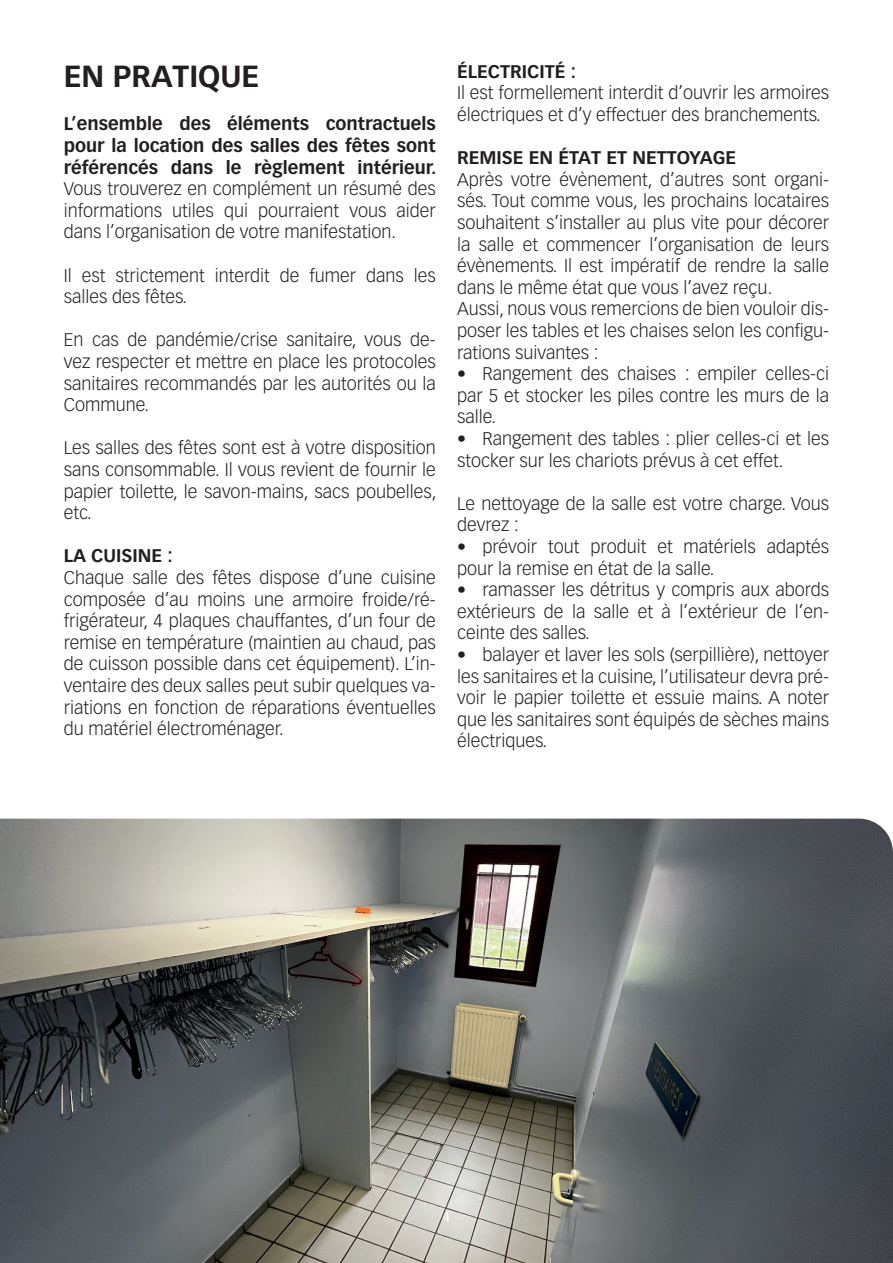
<style>
.page{position:relative;width:893px;height:1263px;background:#fff}
.page>*{position:absolute;margin:0;border:0;box-sizing:border-box;transform-origin:0 0}
.t1{font:700 30px "Vectora LT Pro";color:#231f20}
.t2{font:300 18px/21.6px "Vectora LT Pro";color:#231f20;text-align:justify}
.t3{font:700 18px/21.6px "Vectora LT Pro";color:#231f20;text-align:justify}
.t4{font:15px "Minion Pro";color:#fff}
</style>
<div class="page">
<hr style="left:892px;top:0;width:1px;height:1263px;background:#fec210">
<img style="left:0;top:819px;width:893px;height:444px">
<img style="left:892px;top:0;width:1px;height:468px">
<h1 class="t1" style="left:64px;top:58px;width:197px">EN PRATIQUE</h1>
<p class="t3" style="left:64px;top:113px;width:374px">L’ensemble des éléments contractuels pour la location des salles des fêtes sont référencés dans le règlement intérieur.</p>
<p class="t2" style="left:64px;top:178px;width:374px">Vous trouverez en complément un résumé des informations utiles qui pourraient vous aider dans l’organisation de votre manifestation.</p>
<p class="t2" style="left:64px;top:264px;width:374px">Il est strictement interdit de fumer dans les salles des fêtes.</p>
<p class="t2" style="left:64px;top:329px;width:374px">En cas de pandémie/crise sanitaire, vous de&shy;vez respecter et mettre en place les protocoles sanitaires recommandés par les autorités ou la Commune.</p>
<p class="t2" style="left:64px;top:437px;width:374px">Les salles des fêtes sont est à votre disposition sans consommable. Il vous revient de fournir le papier toilette, le savon-mains, sacs poubelles, etc.</p>
<p class="t3" style="left:64px;top:545px;width:111px">LA CUISINE :</p>
<p class="t2" style="left:64px;top:567px;width:374px">Chaque salle des fêtes dispose d’une cuisine composée d’au moins une armoire froide/ré&shy;frigérateur, 4 plaques chauffantes, d’un four de remise en température (maintien au chaud, pas de cuisson possible dans cet équipement). L’in&shy;ventaire des deux salles peut subir quelques va&shy;riations en fonction de réparations éventuelles du matériel électroménager.</p>
<p class="t3" style="left:457px;top:61px;width:121px">ÉLECTRICITÉ :</p>
<p class="t2" style="left:457px;top:82px;width:374px">Il est formellement interdit d’ouvrir les armoires électriques et d’y effectuer des branchements.</p>
<p class="t3" style="left:457px;top:147px;width:280px">REMISE EN ÉTAT ET NETTOYAGE</p>
<p class="t2" style="left:457px;top:169px;width:374px;text-align:left">Après votre évènement, d’autres sont organi&shy;sés. Tout comme vous, les prochains locataires souhaitent s’installer au plus vite pour décorer la salle et commencer l’organisation de leurs évènements. Il est impératif de rendre la salle dans le même état que vous l’avez reçu.<br>Aussi, nous vous remercions de bien vouloir dis&shy;poser les tables et les chaises selon les configu&shy;rations suivantes :</p>
<p class="t2" style="left:457px;top:363px;width:374px">• Rangement des chaises : empiler celles-ci par 5 et stocker les piles contre les murs de la salle.</p>
<p class="t2" style="left:457px;top:428px;width:374px">• Rangement des tables : plier celles-ci et les stocker sur les chariots prévus à cet effet.</p>
<p class="t2" style="left:457px;top:493px;width:374px">Le nettoyage de la salle est votre charge. Vous devrez :</p>
<p class="t2" style="left:457px;top:536px;width:374px">• prévoir tout produit et matériels adaptés pour la remise en état de la salle.</p>
<p class="t2" style="left:457px;top:579px;width:374px">• ramasser les détritus y compris aux abords extérieurs de la salle et à l’extérieur de l’en&shy;ceinte des salles.</p>
<p class="t2" style="left:457px;top:644px;width:374px">• balayer et laver les sols (serpillière), nettoyer les sanitaires et la cuisine, l’utilisateur devra pré&shy;voir le papier toilette et essuie mains. A noter que les sanitaires sont équipés de sèches mains électriques.</p>
<p class="t4" style="left:443px;top:1208px;width:9px">4</p>
</div>
